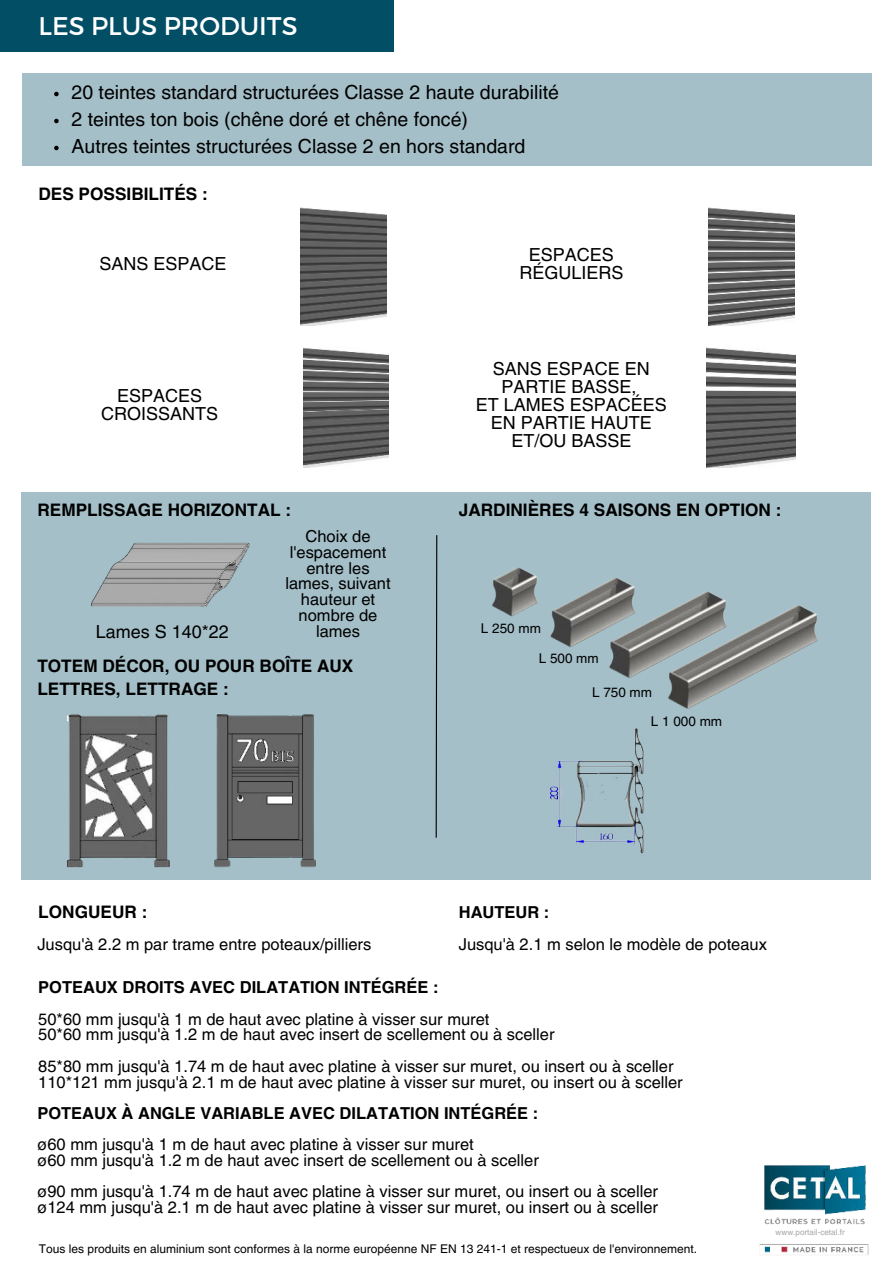
<style>
.page{position:relative;width:893px;height:1264px;background:#fff}
.page>*{position:absolute;margin:0;border:0;box-sizing:border-box;transform-origin:0 0}
.t1{font:25.5px "Montserrat";color:#fff}
.t2{font:19.5px/27px "Helvetica LT Pro";color:#000}
.t3{font:18px/18px "Helvetica LT Pro";color:#000;text-align:center}
.t4{font:700 17.25px/23.5px "Helvetica LT Pro";color:#000}
.t5{font:16.5px/15.8px "Helvetica LT Pro";color:#000}
.t6{font:700 16.5px "Helvetica LT Pro";color:#000}
.t7{font:13.5px/29.1px "Helvetica LT Pro";color:#000}
.t8{font:12px "Helvetica LT Pro";color:#000}
.t9{font:8.1px "Helvetica LT Pro";color:#a6a6a6}
</style>
<div class="page">
<div style="left:22px;top:73px;width:849px;height:93px;background:#a4bfc8"></div>
<div style="left:21px;top:492px;width:849px;height:388px;background:#a4bfc8"></div>
<svg style="left:435px;top:535px;width:3px;height:303px"></svg>
<img style="left:759px;top:1244px;width:110px;height:11px">
<img style="left:764px;top:1165px;width:102px;height:60px">
<div style="left:0;top:0;width:394px;height:52px;background:#014e65"></div>
<svg style="left:54px;top:92px;width:5px;height:4px"></svg>
<svg style="left:54px;top:119px;width:5px;height:4px"></svg>
<svg style="left:54px;top:146px;width:5px;height:4px"></svg>
<img style="left:300px;top:207px;width:86px;height:118px">
<img style="left:303px;top:347px;width:85px;height:121px">
<img style="left:708px;top:207px;width:86px;height:118px">
<img style="left:706px;top:347px;width:89px;height:121px">
<img style="left:91px;top:543px;width:158px;height:64px">
<img style="left:67px;top:714px;width:102px;height:153px">
<img style="left:214px;top:713px;width:102px;height:155px">
<img style="left:492px;top:567px;width:326px;height:142px">
<img style="left:550px;top:728px;width:94px;height:126px">
<h1 class="t1" style="left:38px;top:11px;width:260px">LES PLUS PRODUITS</h1>
<p class="t2" style="left:71px;top:78px;width:489px">20 teintes standard structurées Classe 2 haute durabilité<br>2 teintes ton bois (chêne doré et chêne foncé)<br>Autres teintes structurées Classe 2 en hors standard</p>
<p class="t4" style="left:38px;top:182px;width:171px">DES POSSIBILITÉS :</p>
<p class="t3" style="left:99px;top:254px;width:128px">SANS ESPACE</p>
<p class="t3" style="left:101px;top:387px;width:118px">ESPACES<br>CROISSANTS</p>
<p class="t4" style="left:37px;top:498px;width:255px">REMPLISSAGE HORIZONTAL :</p>
<p class="t5" style="left:285px;top:528px;width:107px;text-align:center">Choix de l'espacement entre les lames, suivant hauteur et nombre de lames</p>
<p class="t4" style="left:37px;top:653px;width:317px">TOTEM DÉCOR, OU POUR BOÎTE AUX<br>LETTRES, LETTRAGE :</p>
<p class="t3" style="left:96px;top:623px;width:134px">Lames S 140*22</p>
<p class="t3" style="left:519px;top:245px;width:105px">ESPACES<br>RÉGULIERS</p>
<p class="t3" style="left:476px;top:360px;width:192px">SANS ESPACE EN<br>PARTIE BASSE,<br>ET LAMES ESPACÉES<br>EN PARTIE HAUTE<br>ET/OU BASSE</p>
<p class="t4" style="left:458px;top:498px;width:324px">JARDINIÈRES 4 SAISONS EN OPTION :</p>
<p class="t7" style="left:538px;top:614px;width:61px;text-indent:-58px">L 250 mm<br>L 500 mm</p>
<p class="t7" style="left:651px;top:677px;width:73px;text-indent:-59px">L 750 mm<br>L 1 000 mm</p>
<p class="t4" style="left:38px;top:900px;width:111px">LONGUEUR :</p>
<p class="t6" style="left:458px;top:901px;width:92px">HAUTEUR :</p>
<p class="t5" style="left:37px;top:936px;width:335px">Jusqu'à 2.2 m par trame entre poteaux/pilliers</p>
<p class="t5" style="left:458px;top:936px;width:310px">Jusqu'à 2.1 m selon le modèle de poteaux</p>
<p class="t6" style="left:38px;top:977px;width:402px">POTEAUX DROITS AVEC DILATATION INTÉGRÉE :</p>
<p class="t5" style="left:38px;top:1010px;width:517px">50*60 mm jusqu'à 1 m de haut avec platine à visser sur muret<br>50*60 mm jusqu'à 1.2 m de haut avec insert de scellement ou à sceller</p>
<p class="t5" style="left:38px;top:1058px;width:646px">85*80 mm jusqu'à 1.74 m de haut avec platine à visser sur muret, ou insert ou à sceller<br>110*121 mm jusqu'à 2.1 m de haut avec platine à visser sur muret, ou insert ou à sceller</p>
<p class="t6" style="left:37px;top:1102px;width:502px">POTEAUX À ANGLE VARIABLE AVEC DILATATION INTÉGRÉE :</p>
<p class="t5" style="left:37px;top:1136px;width:503px">ø60 mm jusqu'à 1 m de haut avec platine à visser sur muret<br>ø60 mm jusqu'à 1.2 m de haut avec insert de scellement ou à sceller</p>
<p class="t5" style="left:37px;top:1183px;width:622px">ø90 mm jusqu'à 1.74 m de haut avec platine à visser sur muret, ou insert ou à sceller ø124 mm jusqu'à 2.1 m de haut avec platine à visser sur muret, ou insert ou à sceller</p>
<p class="t8" style="left:39px;top:1241px;width:660px">Tous les produits en aluminium sont conformes à la norme européenne NF EN 13 241-1 et respectueux de l'environnement.</p>
<p class="t9" style="left:775px;top:1227px;width:71px">www.portail-cetal.fr</p>
</div>
